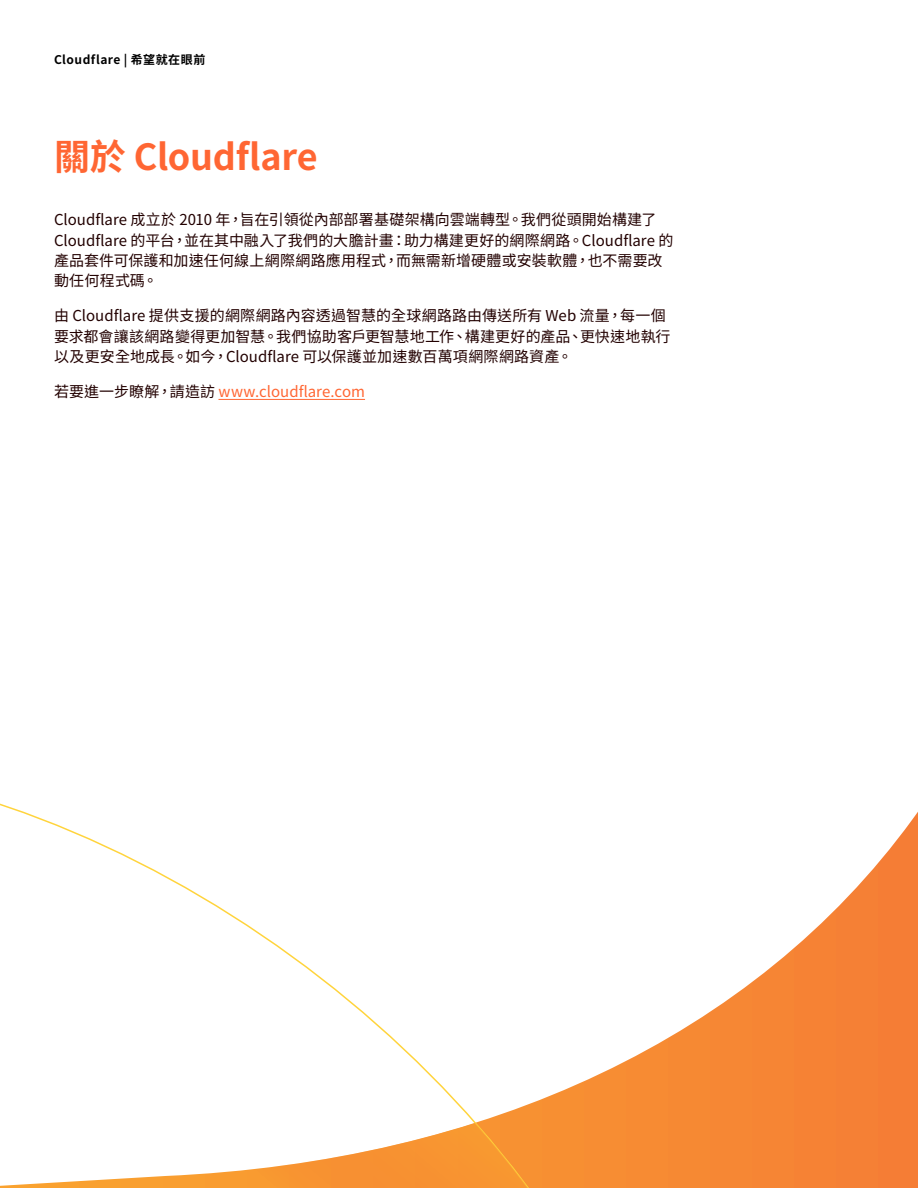
<style>
.page{position:relative;width:918px;height:1188px;background:#fff}
.page>*{position:absolute;margin:0;border:0;box-sizing:border-box;transform-origin:0 0}
.Chapter_Headline{font:700 36px "Noto Sans CJ Ktc";letter-spacing:-.01em;color:#f63}
.Copy{font:15px/20.2px "Noto Sans CJ Ktc";letter-spacing:.005em;color:#200}
.Copy-2{font:15px "Noto Sans CJ Ktc";letter-spacing:.005em;color:#f63}
.Folio_Orange{font:700 12px "Noto Sans CJ Ktc";letter-spacing:.04em;color:#000}
.s1{color:#200}
</style>
<div class="page">
<svg style="left:765px;top:812px;width:153px;height:376px"></svg>
<svg style="left:0;top:803px;width:765px;height:385px"></svg>
<svg style="left:134px;top:1123px;width:394px;height:65px"></svg>
<hr style="left:218px;top:399px;width:147px;height:1px;background:#f63">
<p class="Folio_Orange" style="left:54px;top:52px;width:153px">Cloudflare | 希望就在眼前</p>
<p class="Chapter_Headline" style="left:54px;top:136px;width:265px">關於 Cloudflare</p>
<p class="Copy" style="left:54px;top:210px;width:621px">Cloudflare 成立於 2010 年，旨在引領從內部部署基礎架構向雲端轉型。我們從頭開始構建了Cloudflare 的平台，並在其中融入了我們的大膽計畫：助力構建更好的網際網路。Cloudflare 的產品套件可保護和加速任何線上網際網路應用程式，而無需新增硬體或安裝軟體，也不需要改動任何程式碼。</p>
<p class="Copy" style="left:54px;top:306px;width:618px">由 Cloudflare 提供支援的網際網路內容透過智慧的全球網路路由傳送所有 Web 流量，每一個要求都會讓該網路變得更加智慧。我們協助客戶更智慧地工作、構建更好的產品、更快速地執行以及更安全地成長。如今，Cloudflare 可以保護並加速數百萬項網際網路資產。</p>
<p class="Copy-2" style="left:54px;top:383px;width:313px"><span class="s1">若要進一步瞭解，請造訪</span> www.cloudflare.com</p>
</div>
